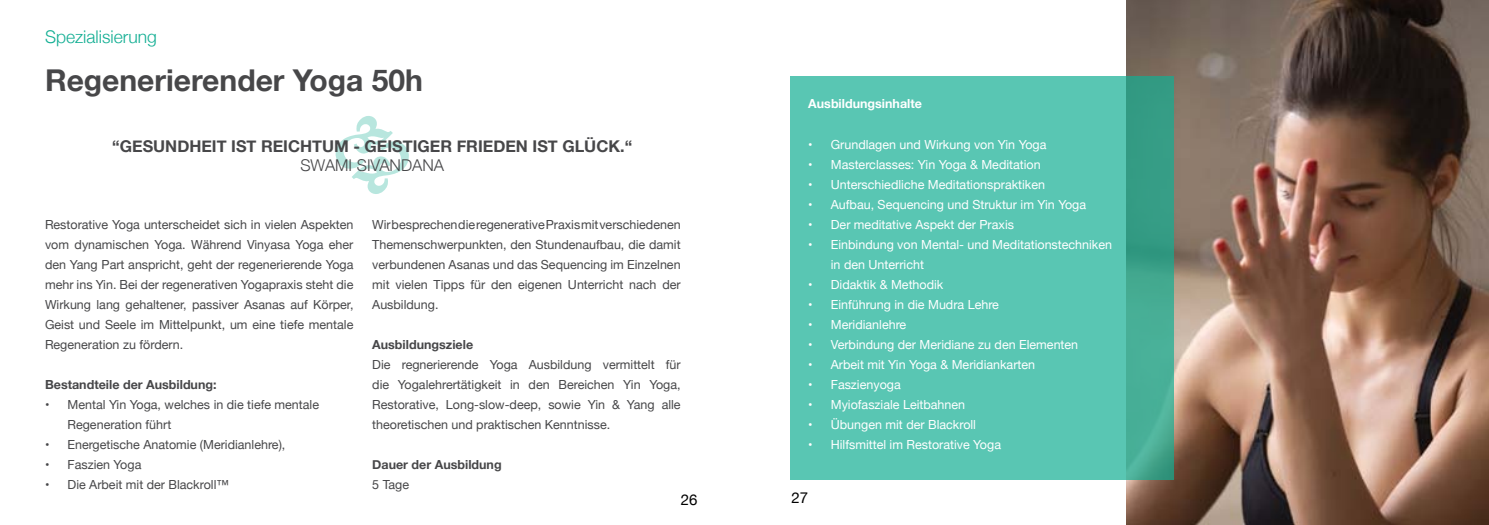
<style>
.page{position:relative;width:1489px;height:525px;background:#fff}
.page>*{position:absolute;margin:0;border:0;box-sizing:border-box;transform-origin:0 0}
.t1{font:700 30px "Helvetica Neue";color:#474749}
.t2{font:300 17.5px "Helvetica Neue";color:#12ae93}
.t3{font:700 16.25px "Helvetica Neue";color:#474749}
.t4{font:300 16.25px "Helvetica Neue";color:#474749}
.t5{font:15px "Helvetica Neue";color:#000}
.t6{font:12.5px/20px "Helvetica Neue";color:#474749;text-align:justify}
.t7{font:12.5px/20px "Helvetica Neue";color:#fff}
.t8{font:700 12.5px "Helvetica Neue";color:#474749}
.t9{font:700 12.5px "Helvetica Neue";color:#fff}
</style>
<div class="page">
<img style="left:1126px;top:0;width:362px;height:524px">
<svg style="left:790px;top:76px;width:383px;height:403px;background:#55c1ae"></svg>
<svg style="left:335px;top:116px;width:74px;height:78px"></svg>
<h2 class="t2" style="left:45px;top:22px;width:113px">SPEZIALISIERUNG</h2>
<h1 class="t1" style="left:45px;top:57px;width:379px">Regenerierender Yoga 50h</h1>
<p class="t9" style="left:808px;top:94px;width:115px">Ausbildungsinhalte</p>
<p class="t7" style="left:808px;top:135px;width:240px">• Grundlagen und Wirkung von Yin Yoga</p>
<p class="t7" style="left:808px;top:155px;width:234px">• Masterclasses: Yin Yoga &amp; Meditation</p>
<p class="t7" style="left:808px;top:175px;width:238px">• Unterschiedliche Meditationspraktiken</p>
<p class="t7" style="left:808px;top:195px;width:279px">• Aufbau, Sequencing und Struktur im Yin Yoga</p>
<p class="t7" style="left:808px;top:215px;width:207px">• Der meditative Aspekt der Praxis</p>
<p class="t7" style="left:830px;top:235px;width:283px;text-indent:-22px">• Einbindung von Mental- und Meditationstechniken in den Unterricht</p>
<p class="t7" style="left:808px;top:275px;width:137px">• Didaktik &amp; Methodik</p>
<p class="t7" style="left:808px;top:295px;width:192px">• Einführung in die Mudra Lehre</p>
<p class="t7" style="left:808px;top:315px;width:99px">• Meridianlehre</p>
<p class="t7" style="left:808px;top:335px;width:271px">• Verbindung der Meridiane zu den Elementen</p>
<p class="t7" style="left:808px;top:355px;width:228px">• Arbeit mit Yin Yoga &amp; Meridiankarten</p>
<p class="t7" style="left:808px;top:375px;width:94px">• Faszienyoga</p>
<p class="t7" style="left:808px;top:395px;width:158px">• Myiofasziale Leitbahnen</p>
<p class="t7" style="left:808px;top:415px;width:169px">• Übungen mit der Blackroll</p>
<p class="t7" style="left:808px;top:435px;width:194px">• Hilfsmittel im Restorative Yoga</p>
<h3 class="t3" style="left:112px;top:133px;width:32px">“Gesundheit</h3>
<h3 class="t3" style="left:231px;top:133px;width:9px">ist</h3>
<h3 class="t3" style="left:261px;top:133px;width:24px">Reichtum</h3>
<h3 class="t3" style="left:353px;top:133px;width:22px">- geistiger</h3>
<h3 class="t3" style="left:456px;top:133px;width:21px">Frieden</h3>
<h3 class="t3" style="left:532px;top:133px;width:9px">ist</h3>
<h3 class="t3" style="left:562px;top:133px;width:35px">Glück</h3>
<h3 class="t3" style="left:620px;top:133px;width:14px">.“</h3>
<h3 class="t4" style="left:300px;top:152px;width:35px">SWAMI</h3>
<h3 class="t4" style="left:357px;top:152px;width:21px">SIVANDANA</h3>
<p class="t6" style="left:45px;top:215px;width:310px">Restorative Yoga unterscheidet sich in vielen Aspekten vom dynamischen Yoga. Während Vinyasa Yoga eher den Yang Part anspricht, geht der regenerierende Yoga mehr ins Yin. Bei der regenerativen Yogapraxis steht die Wirkung lang gehaltener, passiver Asanas auf Körper, Geist und Seele im Mittelpunkt, um eine tiefe mentale Regeneration zu fördern.</p>
<p class="t8" style="left:45px;top:374px;width:173px">Bestandteile der Ausbildung:</p>
<p class="t6" style="left:68px;top:395px;width:253px;text-indent:-22px">• Mental Yin Yoga, welches in die tiefe mentale<br>Regeneration führt</p>
<p class="t6" style="left:45px;top:435px;width:242px">• Energetische Anatomie (Meridianlehre),</p>
<p class="t6" style="left:45px;top:455px;width:98px">• Faszien Yoga</p>
<p class="t6" style="left:45px;top:475px;width:185px">• Die Arbeit mit der Blackroll™</p>
<p class="t6" style="left:372px;top:215px;width:310px">Wir besprechen die regenerative Praxis mit verschiedenen Themenschwerpunkten, den Stundenaufbau, die damit verbundenen Asanas und das Sequencing im Einzelnen mit vielen Tipps für den eigenen Unterricht nach der Ausbildung.</p>
<p class="t8" style="left:372px;top:334px;width:102px">Ausbildungsziele</p>
<p class="t6" style="left:372px;top:355px;width:310px">Die regnerierende Yoga Ausbildung vermittelt für die Yogalehrertätigkeit in den Bereichen Yin Yoga, Restorative, Long-slow-deep, sowie Yin &amp; Yang alle theoretischen und praktischen Kenntnisse.</p>
<p class="t8" style="left:372px;top:454px;width:131px">Dauer der Ausbildung</p>
<p class="t6" style="left:372px;top:475px;width:38px">5 Tage</p>
<p class="t5" style="left:680px;top:489px;width:18px">26</p>
<p class="t5" style="left:791px;top:486px;width:18px">27</p>
</div>
